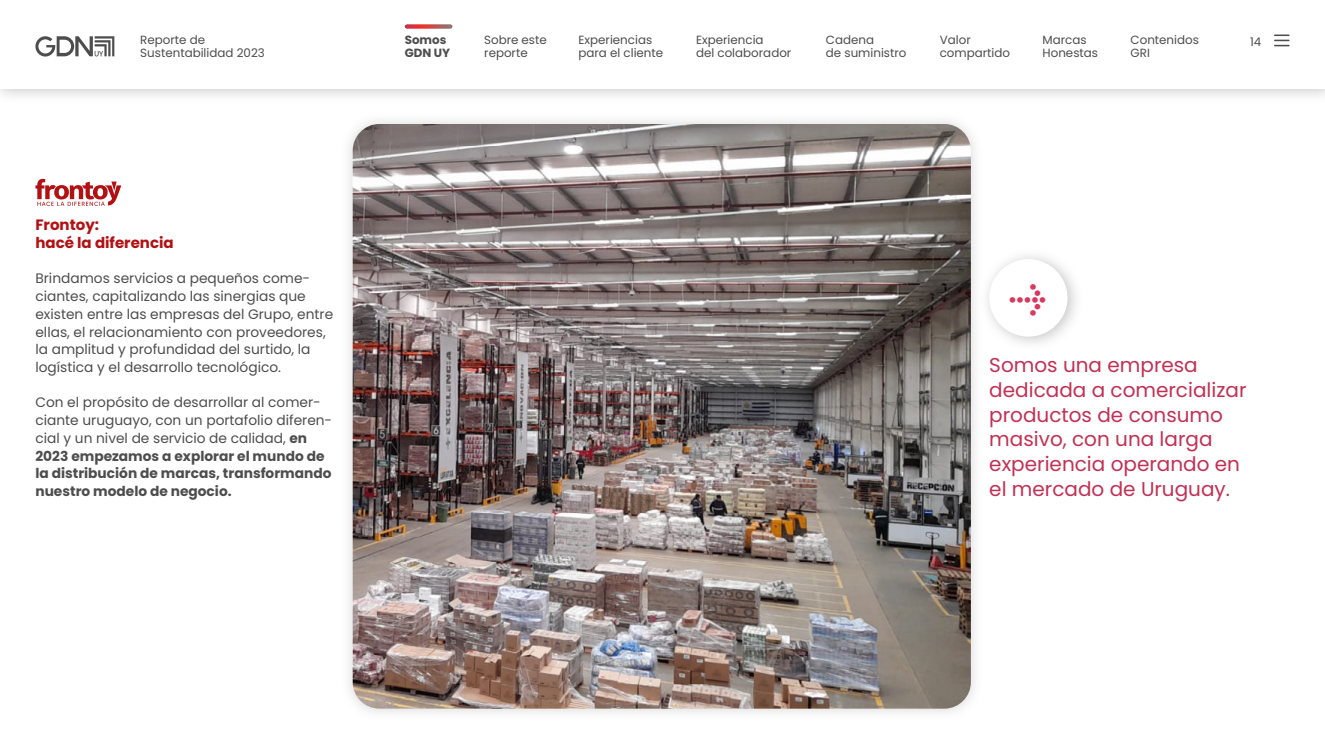
<style>
.page{position:relative;width:1325px;height:750px;background:#fff}
.page>*{position:absolute;margin:0;border:0;box-sizing:border-box;transform-origin:0 0}
.t1{font:700 50px "Unit Rounded Pro";color:#d9385e}
.t2{font:20px/24.8px "Poppins";color:#c23054}
.t3{font:700 15px/17.8px "Poppins";color:#b31013}
.t4{font:13.75px/17.8px "Poppins";color:#4d4d4d}
.t5{font:11.88px/12.5px "Poppins";color:#4d4d4d}
.t6{font:700 11.88px/12.5px "Poppins";color:#4d4d4d}
.s1{font-weight:700}
</style>
<div class="page">
<div style="left:340px;top:111px;width:644px;height:611px;background:#f9f9f9"></div>
<img style="left:353px;top:124px;width:618px;height:585px">
<div style="left:979px;top:248px;width:105px;height:104px;background:#b3b3b3;opacity:.75"></div>
<div style="left:989px;top:259px;width:79px;height:78px;background:#fff;border-radius:50%"></div>
<div style="left:0;top:0;width:1325px;height:104px;background:#b3b3b3;opacity:.75"></div>
<div style="left:0;top:0;width:1325px;height:89px;background:#fff"></div>
<svg style="left:1274px;top:35px;width:16px;height:11px"></svg>
<svg style="left:35px;top:36px;width:79px;height:21px"></svg>
<svg style="left:407px;top:24px;width:43px;height:5px"></svg>
<svg style="left:35px;top:179px;width:86px;height:27px"></svg>
<p class="t5" style="left:140px;top:34px;width:126px">Reporte de<br>Sustentabilidad 2023</p>
<p class="t6" style="left:405px;top:34px;width:47px">Somos<br>GDN UY</p>
<p class="t5" style="left:578px;top:34px;width:86px">Experiencias para el cliente</p>
<p class="t5" style="left:696px;top:34px;width:97px">Experiencia<br>del colaborador</p>
<p class="t5" style="left:826px;top:34px;width:82px">Cadena<br>de suministro</p>
<p class="t5" style="left:940px;top:34px;width:72px">Valor compartido</p>
<p class="t5" style="left:1043px;top:34px;width:57px">Marcas<br>Honestas</p>
<p class="t5" style="left:1131px;top:34px;width:70px">Contenidos<br>GRI</p>
<p class="t5" style="left:484px;top:34px;width:64px">Sobre este</p>
<p class="t5" style="left:1250px;top:35px;width:13px">14</p>
<p class="t5" style="left:484px;top:46px;width:45px">reporte</p>
<p class="t3" style="left:35px;top:216px;width:140px">Frontoy:<br>hacé la diferencia</p>
<p class="t4" style="left:35px;top:270px;width:299px">Brindamos servicios a pequeños come&shy;ciantes, capitalizando las sinergias que existen entre las empresas del Grupo, entre ellas, el relacionamiento con proveedores, la amplitud y profundidad del surtido, la logística y el desarrollo tecnológico.</p>
<p class="t4" style="left:35px;top:394px;width:298px">Con el propósito de desarrollar al comer&shy;ciante uruguayo, con un portafolio diferen&shy;cial y un nivel de servicio de calidad, <span class="s1">en 2023 empezamos a explorar el mundo de la distribución de marcas, transformando nuestro modelo de negocio.</span></p>
<h1 class="t1" style="left:1008px;top:264px;width:40px">⇢</h1>
<h2 class="t2" style="left:989px;top:353px;width:259px">Somos una empresa dedicada a comercializar productos de consumo masivo, con una larga experiencia operando en el mercado de Uruguay.</h2>
</div>
